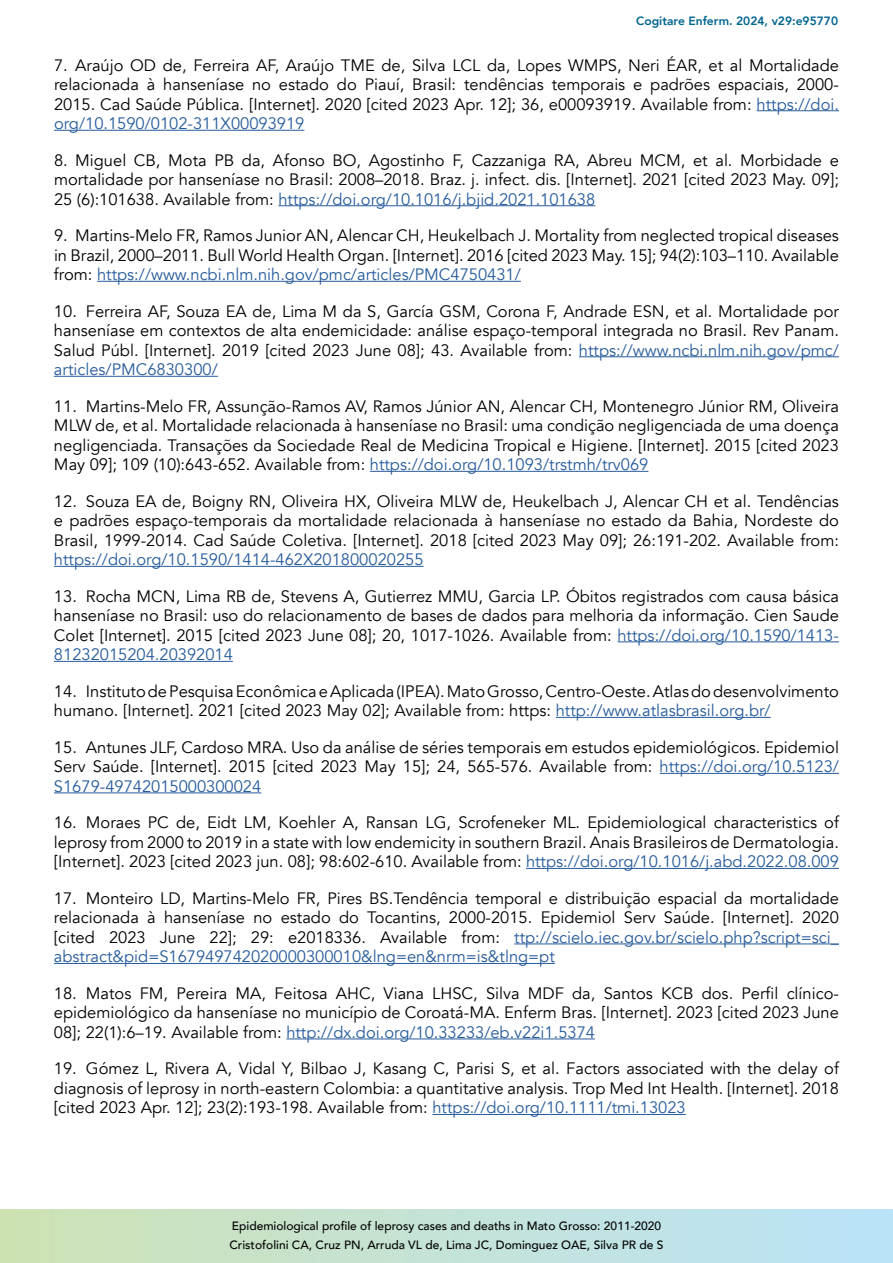
<style>
.page{position:relative;width:893px;height:1263px;background:#fff}
.page>*{position:absolute;margin:0;border:0;box-sizing:border-box;transform-origin:0 0}
.t1{font:16.5px/19.5px "Avenir";color:#000;text-align:justify}
.t2{font:16.5px "Avenir";color:#265b9b}
.t3{font:500 12px/18.6px "Avenir";color:#000}
.t4{font:800 12px "Avenir";color:#00658f}
.s1{color:#265b9b}
</style>
<div class="page">
<svg style="left:0;top:1209px;width:893px;height:54px;background:#c4e2d6"></svg>
<hr style="left:756px;top:110px;width:83px;height:1px;background:#265b9b">
<hr style="left:54px;top:130px;width:250px;height:1px;background:#265b9b">
<hr style="left:278px;top:205px;width:317px;height:1px;background:#265b9b">
<hr style="left:97px;top:281px;width:424px;height:1px;background:#265b9b">
<hr style="left:579px;top:356px;width:260px;height:1px;background:#265b9b">
<hr style="left:54px;top:376px;width:164px;height:1px;background:#265b9b">
<hr style="left:370px;top:471px;width:278px;height:1px;background:#265b9b">
<hr style="left:54px;top:566px;width:370px;height:1px;background:#265b9b">
<hr style="left:617px;top:641px;width:222px;height:1px;background:#265b9b">
<hr style="left:54px;top:661px;width:179px;height:1px;background:#265b9b">
<hr style="left:556px;top:717px;width:215px;height:1px;background:#265b9b">
<hr style="left:660px;top:773px;width:179px;height:1px;background:#265b9b">
<hr style="left:54px;top:792px;width:207px;height:1px;background:#265b9b">
<hr style="left:526px;top:868px;width:313px;height:1px;background:#265b9b">
<hr style="left:514px;top:943px;width:325px;height:1px;background:#265b9b">
<hr style="left:54px;top:963px;width:501px;height:1px;background:#265b9b">
<hr style="left:286px;top:1038px;width:309px;height:1px;background:#265b9b">
<hr style="left:432px;top:1114px;width:254px;height:1px;background:#265b9b">
<p class="t4" style="left:636px;top:12px;width:203px">Cogitare Enferm. 2024, v29:e95770</p>
<p class="t1" style="left:54px;top:55px;width:786px">7. Araújo OD de, Ferreira AF, Araújo TME de, Silva LCL da, Lopes WMPS, Neri ÉAR, et al Mortalidade relacionada à hanseníase no estado do Piauí, Brasil: tendências temporais e padrões espaciais, 2000- 2015. Cad Saúde Pública. [Internet]. 2020 [cited 2023 Apr. 12]; 36, e00093919. Available from: <span class="s1">https://doi. org/10.1590/0102-311X00093919</span></p>
<p class="t1" style="left:54px;top:150px;width:786px">8. Miguel CB, Mota PB da, Afonso BO, Agostinho F, Cazzaniga RA, Abreu MCM, et al. Morbidade e mortalidade por hanseníase no Brasil: 2008–2018. Braz. j. infect. dis. [Internet]. 2021 [cited 2023 May. 09]; 25 (6):101638. Available from: <span class="s1">https://doi.org/10.1016/j.bjid.2021.101638</span></p>
<p class="t1" style="left:54px;top:226px;width:786px">9. Martins-Melo FR, Ramos Junior AN, Alencar CH, Heukelbach J. Mortality from neglected tropical diseases in Brazil, 2000–2011. Bull World Health Organ. [Internet]. 2016 [cited 2023 May. 15]; 94(2):103–110. Available from: <span class="s1">https://www.ncbi.nlm.nih.gov/pmc/articles/PMC4750431/</span></p>
<p class="t1" style="left:54px;top:301px;width:786px">10. Ferreira AF, Souza EA de, Lima M da S, García GSM, Corona F, Andrade ESN, et al. Mortalidade por hanseníase em contextos de alta endemicidade: análise espaço-temporal integrada no Brasil. Rev Panam.<br>Salud Públ. [Internet]. 2019 [cited 2023 June 08]; 43. Available from: <span class="s1">https://www.ncbi.nlm.nih.gov/pmc/ articles/PMC6830300/</span></p>
<p class="t1" style="left:54px;top:396px;width:786px">11. Martins-Melo FR, Assunção-Ramos AV, Ramos Júnior AN, Alencar CH, Montenegro Júnior RM, Oliveira MLW de, et al. Mortalidade relacionada à hanseníase no Brasil: uma condição negligenciada de uma doença negligenciada. Transações da Sociedade Real de Medicina Tropical e Higiene. [Internet]. 2015 [cited 2023<br>May 09]; 109 (10):643-652. Available from: <span class="s1">https://doi.org/10.1093/trstmh/trv069</span></p>
<p class="t1" style="left:54px;top:491px;width:786px">12. Souza EA de, Boigny RN, Oliveira HX, Oliveira MLW de, Heukelbach J, Alencar CH et al. Tendências e padrões espaço-temporais da mortalidade relacionada à hanseníase no estado da Bahia, Nordeste do Brasil, 1999-2014. Cad Saúde Coletiva. [Internet]. 2018 [cited 2023 May 09]; 26:191-202. Available from:</p>
<p class="t2" style="left:54px;top:550px;width:371px">https://doi.org/10.1590/1414-462X201800020255</p>
<p class="t1" style="left:54px;top:587px;width:786px">13. Rocha MCN, Lima RB de, Stevens A, Gutierrez MMU, Garcia LP. Óbitos registrados com causa básica hanseníase no Brasil: uso do relacionamento de bases de dados para melhoria da informação. Cien Saude Colet [Internet]. 2015 [cited 2023 June 08]; 20, 1017-1026. Available from: <span class="s1">https://doi.org/10.1590/1413- 81232015204.20392014</span></p>
<p class="t1" style="left:54px;top:682px;width:786px">14. Instituto de Pesquisa Econômica e Aplicada (IPEA). Mato Grosso, Centro-Oeste. Atlas do desenvolvimento humano. [Internet]. 2021 [cited 2023 May 02]; Available from: https: <span class="s1">http://www.atlasbrasil.org.br/</span></p>
<p class="t1" style="left:54px;top:738px;width:786px">15. Antunes JLF, Cardoso MRA. Uso da análise de séries temporais em estudos epidemiológicos. Epidemiol Serv Saúde. [Internet]. 2015 [cited 2023 May 15]; 24, 565-576. Available from: <span class="s1">https://doi.org/10.5123/ S1679-49742015000300024</span></p>
<p class="t1" style="left:54px;top:813px;width:786px">16. Moraes PC de, Eidt LM, Koehler A, Ransan LG, Scrofeneker ML. Epidemiological characteristics of leprosy from 2000 to 2019 in a state with low endemicity in southern Brazil. Anais Brasileiros de Dermatologia. [Internet]. 2023 [cited 2023 jun. 08]; 98:602-610. Available from: <span class="s1">https://doi.org/10.1016/j.abd.2022.08.009</span></p>
<p class="t1" style="left:54px;top:889px;width:786px">17. Monteiro LD, Martins-Melo FR, Pires BS.Tendência temporal e distribuição espacial da mortalidade relacionada à hanseníase no estado do Tocantins, 2000-2015. Epidemiol Serv Saúde. [Internet]. 2020 [cited 2023 June 22]; 29: e2018336. Available from: <span class="s1">ttp://scielo.iec.gov.br/scielo.php?script=sci_ abstract&amp;pid=S167949742020000300010&amp;lng=en&amp;nrm=is&amp;tlng=pt</span></p>
<p class="t1" style="left:54px;top:984px;width:786px">18. Matos FM, Pereira MA, Feitosa AHC, Viana LHSC, Silva MDF da, Santos KCB dos. Perfil clínico&shy;epidemiológico da hanseníase no município de Coroatá-MA. Enferm Bras. [Internet]. 2023 [cited 2023 June 08]; 22(1):6–19. Available from: <span class="s1">http://dx.doi.org/10.33233/eb.v22i1.5374</span></p>
<p class="t1" style="left:54px;top:1059px;width:786px">19. Gómez L, Rivera A, Vidal Y, Bilbao J, Kasang C, Parisi S, et al. Factors associated with the delay of diagnosis of leprosy in north-eastern Colombia: a quantitative analysis. Trop Med Int Health. [Internet]. 2018 [cited 2023 Apr. 12]; 23(2):193-198. Available from: <span class="s1">https://doi.org/10.1111/tmi.13023</span></p>
<p class="t3" style="left:230px;top:1216px;width:435px">Epidemiological profile of leprosy cases and deaths in Mato Grosso: 2011-2020<br>Cristofolini CA, Cruz PN, Arruda VL de, Lima JC, Dominguez OAE, Silva PR de S</p>
</div>
